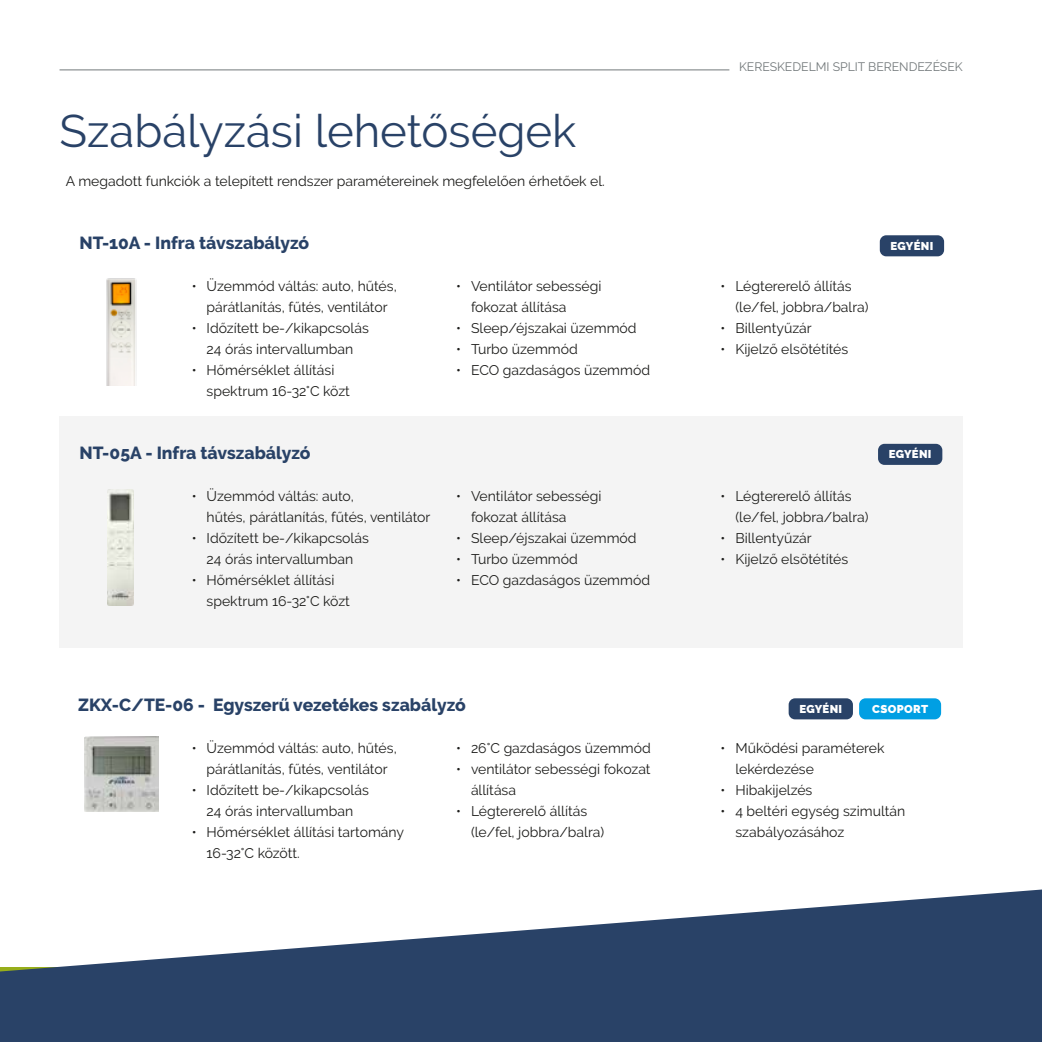
<style>
.page{position:relative;width:1042px;height:1042px;background:#fff}
.page>*{position:absolute;margin:0;border:0;box-sizing:border-box;transform-origin:0 0}
.t1{font:45.5px "Raleway";color:#294267}
.t2{font:800 17.5px "Raleway";color:#294267}
.t3{font:14px/21px "Raleway";color:#1d1d1b}
.t4{font:12.25px "Raleway";color:#72787a}
.t5{font:900 11.38px "Raleway";letter-spacing:.03em;color:#fff}
</style>
<div class="page">
<hr style="left:60px;top:69px;width:669px;height:1px;background:#72787a">
<svg style="left:0;top:889px;width:1042px;height:153px;fill:#294267"></svg>
<div style="left:60px;top:417px;width:902px;height:231px;background:#f4f4f4"></div>
<div style="left:880px;top:235px;width:64px;height:21px;background:#294267;border-radius:6px"></div>
<div style="left:878px;top:444px;width:64px;height:21px;background:#294267;border-radius:6px"></div>
<div style="left:788px;top:698px;width:65px;height:21px;background:#294267;border-radius:6px"></div>
<div style="left:859px;top:698px;width:82px;height:21px;background:#009fe3;border-radius:6px"></div>
<img style="left:106px;top:278px;width:31px;height:107px">
<img style="left:84px;top:736px;width:75px;height:75px">
<img style="left:107px;top:489px;width:27px;height:117px">
<h1 class="t1" style="left:60px;top:104px;width:518px">Szabályzási lehetőségek</h1>
<p class="t3" style="left:66px;top:170px;width:540px">A megadott funkciók a telepített rendszer paramétereinek megfelelően érhetőek el.</p>
<p class="t4" style="left:739px;top:60px;width:225px">KERESKEDELMI SPLIT BERENDEZÉSEK</p>
<p class="t2" style="left:79px;top:232px;width:231px">NT-10A - Infra távszabályzó</p>
<p class="t5" style="left:890px;top:239px;width:44px">EGYÉNI</p>
<p class="t3" style="left:192px;top:275px;width:207px;text-align:center">• Üzemmód váltás: auto, hűtés, párátlanítás, fűtés, ventilátor</p>
<p class="t3" style="left:192px;top:317px;width:179px;text-align:center">• Időzített be-/kikapcsolás<br>24 órás intervallumban</p>
<p class="t3" style="left:207px;top:359px;width:145px;text-indent:-15px">• Hőmérséklet állítási spektrum 16-32°C közt</p>
<p class="t3" style="left:471px;top:275px;width:132px;text-indent:-15px">• Ventilátor sebességi fokozat állítása</p>
<p class="t3" style="left:456px;top:317px;width:182px">• Sleep/éjszakai üzemmód</p>
<p class="t3" style="left:456px;top:338px;width:123px">• Turbo üzemmód</p>
<p class="t3" style="left:456px;top:359px;width:195px">• ECO gazdaságos üzemmód</p>
<p class="t3" style="left:735px;top:275px;width:135px;text-indent:-15px">• Légtererelő állítás (le/fel, jobbra/balra)</p>
<p class="t3" style="left:720px;top:317px;width:93px">• Billentyűzár</p>
<p class="t3" style="left:720px;top:338px;width:129px">• Kijelző elsötétítés</p>
<p class="t2" style="left:79px;top:442px;width:233px">NT-05A - Infra távszabályzó</p>
<p class="t5" style="left:889px;top:448px;width:44px">EGYÉNI</p>
<p class="t3" style="left:207px;top:485px;width:225px;text-indent:-15px">• Üzemmód váltás: auto,<br>hűtés, párátlanítás, fűtés, ventilátor</p>
<p class="t3" style="left:192px;top:527px;width:179px;text-align:center">• Időzített be-/kikapcsolás<br>24 órás intervallumban</p>
<p class="t3" style="left:207px;top:569px;width:145px;text-indent:-15px">• Hőmérséklet állítási spektrum 16-32°C közt</p>
<p class="t3" style="left:471px;top:485px;width:132px;text-indent:-15px">• Ventilátor sebességi fokozat állítása</p>
<p class="t3" style="left:456px;top:527px;width:182px">• Sleep/éjszakai üzemmód</p>
<p class="t3" style="left:456px;top:548px;width:123px">• Turbo üzemmód</p>
<p class="t3" style="left:456px;top:569px;width:195px">• ECO gazdaságos üzemmód</p>
<p class="t3" style="left:735px;top:485px;width:135px;text-indent:-15px">• Légtererelő állítás (le/fel, jobbra/balra)</p>
<p class="t3" style="left:720px;top:527px;width:93px">• Billentyűzár</p>
<p class="t3" style="left:720px;top:548px;width:129px">• Kijelző elsötétítés</p>
<p class="t2" style="left:78px;top:694px;width:389px">ZKX-C/TE-06 - Egyszerű vezetékes szabályzó</p>
<p class="t5" style="left:799px;top:702px;width:44px">EGYÉNI</p>
<p class="t5" style="left:872px;top:702px;width:57px">CSOPORT</p>
<p class="t3" style="left:192px;top:737px;width:207px;text-align:center">• Üzemmód váltás: auto, hűtés, párátlanítás, fűtés, ventilátor</p>
<p class="t3" style="left:192px;top:779px;width:179px;text-align:center">• Időzített be-/kikapcsolás<br>24 órás intervallumban</p>
<p class="t3" style="left:207px;top:821px;width:199px;text-indent:-15px">• Hőmérséklet állítási tartomány<br>16-32°C között.</p>
<p class="t3" style="left:456px;top:737px;width:196px">• 26°C gazdaságos üzemmód</p>
<p class="t3" style="left:471px;top:758px;width:181px;text-indent:-15px">• ventilátor sebességi fokozat állítása</p>
<p class="t3" style="left:471px;top:800px;width:135px;text-indent:-15px">• Légtererelő állítás (le/fel, jobbra/balra)</p>
<p class="t3" style="left:735px;top:737px;width:150px;text-indent:-15px">• Működési paraméterek lekérdezése</p>
<p class="t3" style="left:720px;top:779px;width:93px">• Hibakijelzés</p>
<p class="t3" style="left:735px;top:800px;width:171px;text-indent:-15px">• 4 beltéri egység szimultán szabályozásához</p>
</div>
